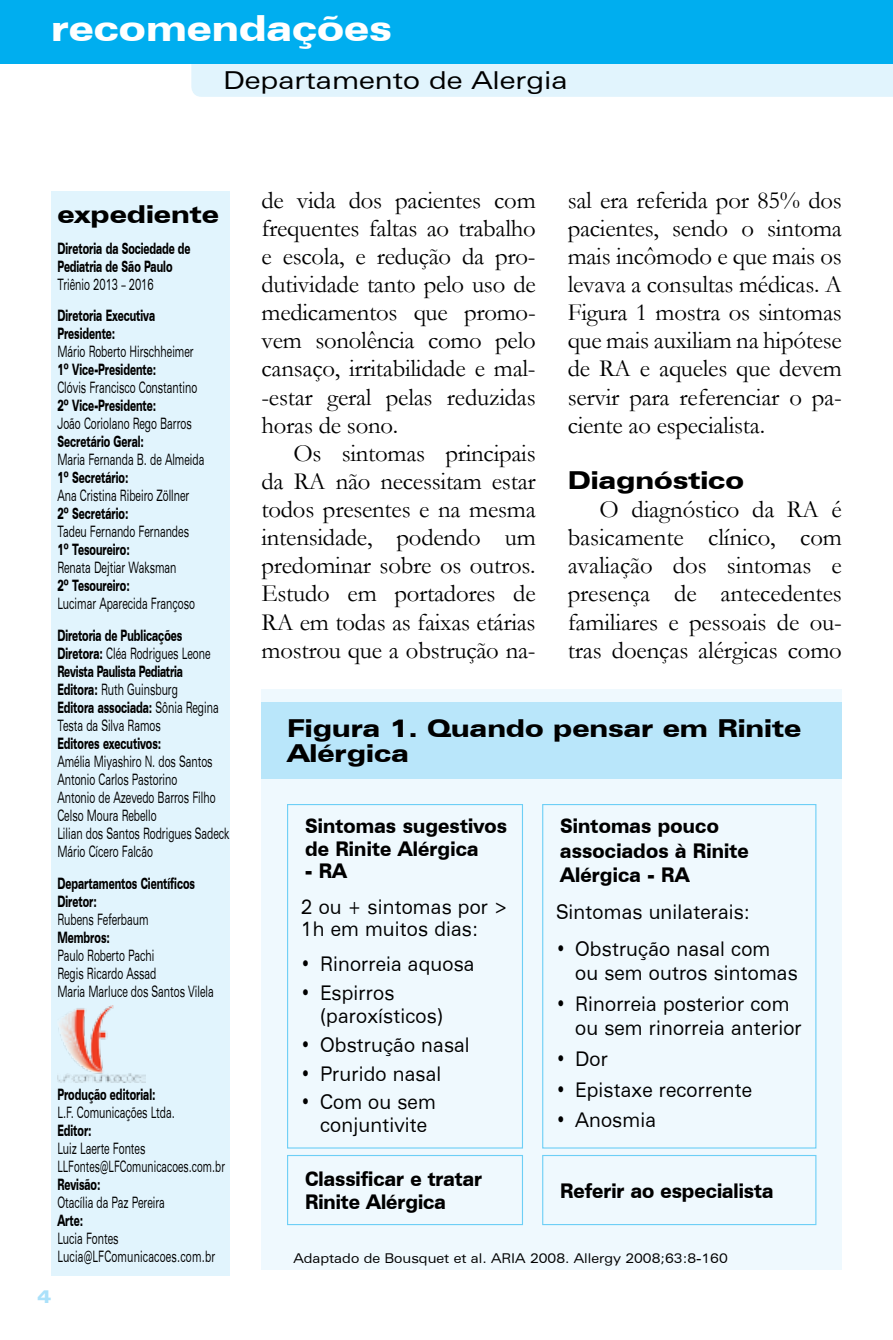
<style>
.page{position:relative;width:893px;height:1340px;background:#fff}
.page>*{position:absolute;margin:0;border:0;box-sizing:border-box;transform-origin:0 0}
.t1{font:900 expanded 36px "Zurich BT";color:#fff}
.t2{font:24.75px/28.1px "Garamond";letter-spacing:-.01em;color:#000;text-align:justify}
.t3{font:900 expanded 24.75px/24.8px "Zurich BT";color:#000}
.t4{font:expanded 24.75px "Zurich BT";color:#000}
.t5{font:expanded 20.25px/22.5px "Zurich BT";letter-spacing:.01em;color:#000;scale:.8 1}
.t6{font:900 expanded 20.25px/22.5px "Zurich BT";letter-spacing:.01em;color:#000;scale:.8 1}
.t7{font:900 expanded 18px "Zurich BT";color:#abe1fa}
.t8{font:expanded 15.75px/18px "Zurich BT";color:#000;scale:.55 1}
.t9{font:900 expanded 15.75px/18px "Zurich BT";color:#000;scale:.55 1}
.t10{font:expanded 15.75px/18px "Zurich BT";letter-spacing:.02em;color:#000;scale:.55 1}
.t11{font:expanded 13.5px "Zurich BT";color:#000;scale:.9 1}
.s1{font-weight:400}
</style>
<div class="page">
<div style="left:191px;top:64px;width:702px;height:33px;background:#e1f4fd"></div>
<div style="left:0;top:0;width:893px;height:64px;background:#00aeef"></div>
<div style="left:51px;top:191px;width:179px;height:1085px;background:#e1f4fd"></div>
<img style="left:57px;top:1005px;width:88px;height:77px">
<div style="left:261px;top:689px;width:581px;height:580px;background:#eff9fe"></div>
<div style="left:261px;top:702px;width:581px;height:76px;background:#b9e6fa"></div>
<div style="left:287px;top:804px;width:236px;height:344px;border:1px solid #6dcff6"></div>
<div style="left:542px;top:804px;width:274px;height:344px;border:1px solid #6dcff6"></div>
<div style="left:287px;top:1154px;width:236px;height:71px;border:1px solid #6dcff6"></div>
<div style="left:542px;top:1154px;width:274px;height:71px;border:1px solid #6dcff6"></div>
<h1 class="t1" style="left:51px;top:7px;width:342px">recomendações</h1>
<p class="t4" style="left:223px;top:66px;width:346px">Departamento de Alergia</p>
<p class="t3" style="left:57px;top:202px;width:163px">expediente</p>
<p class="t9" style="left:57px;top:239px;width:243px">Diretoria da Sociedade de<br>Pediatria de São Paulo</p>
<p class="t8" style="left:57px;top:275px;width:177px">Triênio 2013 – 2016</p>
<p class="t9" style="left:57px;top:307px;width:179px">Diretoria Executiva<br>Presidente:</p>
<p class="t8" style="left:57px;top:343px;width:249px">Mário Roberto Hirschheimer</p>
<p class="t9" style="left:57px;top:361px;width:181px">1º Vice-Presidente:</p>
<p class="t8" style="left:57px;top:379px;width:256px">Clóvis Francisco Constantino</p>
<p class="t9" style="left:57px;top:397px;width:181px">2º Vice-Presidente:</p>
<p class="t8" style="left:57px;top:415px;width:246px">João Coriolano Rego Barros</p>
<p class="t9" style="left:57px;top:433px;width:159px">Secretário Geral:</p>
<p class="t8" style="left:57px;top:451px;width:269px">Maria Fernanda B. de Almeida</p>
<p class="t9" style="left:57px;top:469px;width:131px">1º Secretário:</p>
<p class="t8" style="left:57px;top:487px;width:242px">Ana Cristina Ribeiro Zöllner</p>
<p class="t9" style="left:57px;top:505px;width:131px">2º Secretário:</p>
<p class="t8" style="left:57px;top:523px;width:241px">Tadeu Fernando Fernandes</p>
<p class="t9" style="left:57px;top:541px;width:133px">1º Tesoureiro:</p>
<p class="t8" style="left:57px;top:559px;width:218px">Renata Dejtiar Waksman</p>
<p class="t9" style="left:57px;top:577px;width:133px">2º Tesoureiro:</p>
<p class="t8" style="left:57px;top:595px;width:252px">Lucimar Aparecida Françoso</p>
<p class="t9" style="left:57px;top:626px;width:295px">Diretoria de Publicações<br>Diretora: <span class="s1">Cléa Rodrigues Leone<br></span>Revista Paulista Pediatria<br>Editora: <span class="s1">Ruth Guinsburg<br></span>Editora associada: <span class="s1">Sônia Regina<br>Testa da Silva Ramos</span></p>
<p class="t9" style="left:57px;top:734px;width:191px">Editores executivos:</p>
<p class="t8" style="left:57px;top:752px;width:314px">Amélia Miyashiro N. dos Santos<br>Antonio Carlos Pastorino<br>Antonio de Azevedo Barros Filho<br>Celso Moura Rebello<br>Lilian dos Santos Rodrigues Sadeck<br>Mário Cícero Falcão</p>
<p class="t9" style="left:57px;top:874px;width:252px">Departamentos Científicos<br>Diretor:</p>
<p class="t8" style="left:57px;top:910px;width:167px">Rubens Feferbaum</p>
<p class="t9" style="left:57px;top:928px;width:97px">Membros:</p>
<p class="t8" style="left:57px;top:946px;width:286px">Paulo Roberto Pachi<br>Regis Ricardo Assad<br>Maria Marluce dos Santos Vilela</p>
<p class="t9" style="left:57px;top:1085px;width:180px">Produção editorial:</p>
<p class="t8" style="left:57px;top:1103px;width:215px">L.F. Comunicações Ltda.</p>
<p class="t9" style="left:57px;top:1121px;width:64px">Editor:</p>
<p class="t8" style="left:57px;top:1139px;width:306px">Luiz Laerte Fontes<br>LLFontes@LFComunicacoes.com.br</p>
<p class="t9" style="left:57px;top:1175px;width:80px">Revisão:</p>
<p class="t8" style="left:57px;top:1193px;width:197px">Otacília da Paz Pereira</p>
<p class="t9" style="left:57px;top:1211px;width:49px">Arte:</p>
<p class="t10" style="left:57px;top:1229px;width:288px">Lucia Fontes<br>Lucia@LFComunicacoes.com.br</p>
<p class="t7" style="left:37px;top:1285px;width:15px">4</p>
<p class="t2" style="left:261px;top:185px;width:276px">de vida dos pacientes com frequentes faltas ao trabalho e escola, e redução da pro&shy;dutividade tanto pelo uso de medicamentos que promo&shy;vem sonolência como pelo cansaço, irritabilidade e mal--estar geral pelas reduzidas horas de sono.</p>
<p class="t2" style="left:261px;top:438px;width:276px;text-indent:32px">Os sintomas principais da RA não necessitam estar todos presentes e na mesma intensidade, podendo um predominar sobre os outros.<br>Estudo em portadores de RA em todas as faixas etárias mostrou que a obstrução na-</p>
<p class="t2" style="left:568px;top:185px;width:276px">sal era referida por 85% dos pacientes, sendo o sintoma mais incômodo e que mais os levava a consultas médicas. A Figura 1 mostra os sintomas que mais auxiliam na hipótese de RA e aqueles que devem servir para referenciar o pa&shy;ciente ao especialista.</p>
<p class="t3" style="left:568px;top:468px;width:178px">Diagnóstico</p>
<p class="t2" style="left:568px;top:494px;width:276px;text-indent:32px">O diagnóstico da RA é basicamente clínico, com avaliação dos sintomas e presença de antecedentes familiares e pessoais de ou&shy;tras doenças alérgicas como</p>
<p class="t3" style="left:287px;top:716px;width:516px">Figura 1. Quando pensar em Rinite<br>Alérgica</p>
<p class="t6" style="left:305px;top:814px;width:254px">Sintomas sugestivos de Rinite Alérgica</p>
<p class="t6" style="left:305px;top:859px;width:54px">- RA</p>
<p class="t5" style="left:301px;top:895px;width:260px">2 ou + sintomas por &gt;<br>1h em muitos dias:</p>
<p class="t5" style="left:301px;top:953px;width:218px">• Rinorreia aquosa</p>
<p class="t5" style="left:320px;top:981px;width:155px;text-indent:-19px">• Espirros (paroxísticos)</p>
<p class="t5" style="left:301px;top:1033px;width:213px">• Obstrução nasal</p>
<p class="t5" style="left:301px;top:1062px;width:177px">• Prurido nasal</p>
<p class="t5" style="left:301px;top:1091px;width:170px;text-align:center">• Com ou sem conjuntivite</p>
<p class="t6" style="left:560px;top:814px;width:237px;line-height:24.3px">Sintomas pouco associados à Rinite<br>Alérgica - RA</p>
<p class="t5" style="left:556px;top:900px;width:244px">Sintomas unilaterais:</p>
<p class="t5" style="left:575px;top:936px;width:280px;line-height:24.3px;text-indent:-19px">• Obstrução nasal com ou sem outros sintomas</p>
<p class="t5" style="left:575px;top:991px;width:285px;line-height:24.3px;text-indent:-19px">• Rinorreia posterior com ou sem rinorreia anterior</p>
<p class="t5" style="left:556px;top:1047px;width:66px">• Dor</p>
<p class="t5" style="left:556px;top:1078px;width:246px">• Epistaxe recorrente</p>
<p class="t5" style="left:556px;top:1109px;width:126px">• Anosmia</p>
<p class="t6" style="left:305px;top:1167px;width:223px">Classificar e tratar<br>Rinite Alérgica</p>
<p class="t6" style="left:560px;top:1179px;width:268px">Referir ao especialista</p>
<p class="t11" style="left:293px;top:1250px;width:484px">Adaptado de Bousquet et al. ARIA 2008. Allergy 2008;63:8-160</p>
</div>
